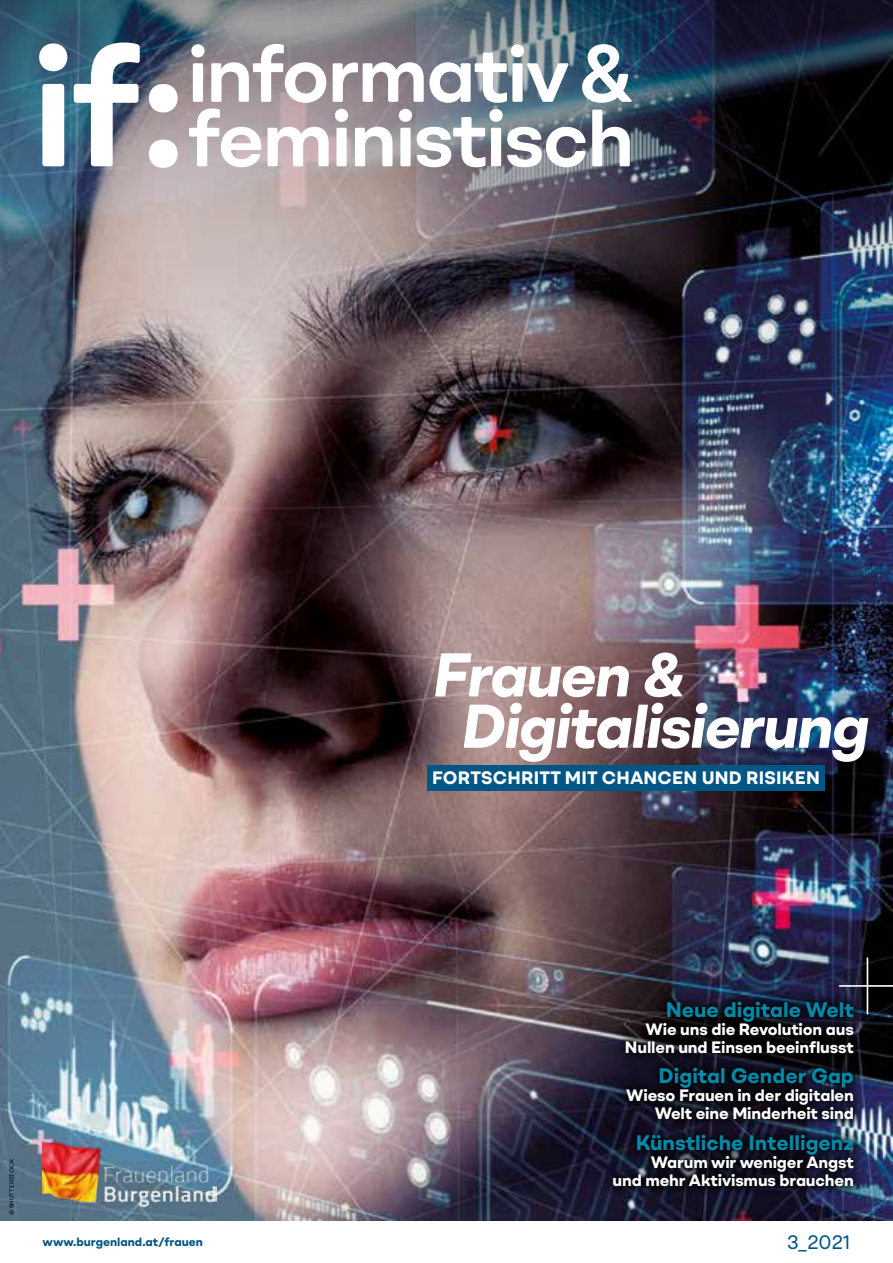
<style>
.page{position:relative;width:893px;height:1263px;background:#fff}
.page>*{position:absolute;margin:0;border:0;box-sizing:border-box;transform-origin:0 0}
.Head_Cover{font:italic 700 61.65px "BR Omny";letter-spacing:-.03em;color:#fff}
.Anreisser1{font:700 21px "BR Omny";color:#0089a8}
.Ausgabe_Cover{font:19.5px "BR Omny";color:#005685}
.Unterzeile{font:700 18px "BR Omny";letter-spacing:.01em;color:#fff}
.Anreisser2{font:700 16.5px/18px "BR Omny";letter-spacing:-.01em;color:#fff;text-align:right}
.www_am_Cover{font:700 12px "BR Omny";color:#005685}
.Credit{font:6px "BR Omny";letter-spacing:.01em;color:#000}
</style>
<div class="page">
<img style="left:0;top:0;width:893px;height:1220px">
<svg style="left:603px;top:992px;width:262px;height:205px;background:#11121f"></svg>
<div style="left:427px;top:765px;width:398px;height:25px;background:#005685"></div>
<hr style="left:840px;top:985px;width:53px;height:2px;background:#fff">
<hr style="left:867px;top:958px;width:1px;height:56px;background:#fff">
<svg style="left:39px;top:43px;width:28px;height:123px"></svg>
<svg style="left:74px;top:43px;width:66px;height:123px"></svg>
<svg style="left:149px;top:84px;width:29px;height:84px"></svg>
<svg style="left:189px;top:44px;width:443px;height:123px"></svg>
<img style="left:43px;top:1137px;width:174px;height:71px">
<p class="Credit" style="left:8px;top:1215px;width:58px;rotate:-90deg">© SHUTTERSTOCK</p>
<p class="www_am_Cover" style="left:43px;top:1234px;width:162px">www.burgenland.at/frauen</p>
<p class="Head_Cover" style="left:433px;top:634px;width:255px">Frauen &amp;</p>
<p class="Head_Cover" style="left:461px;top:685px;width:410px">Digitalisierung</p>
<p class="Unterzeile" style="left:432px;top:765px;width:389px">FORTSCHRITT MIT CHANCEN UND RISIKEN</p>
<p class="Anreisser1" style="left:666px;top:995px;width:190px">Neue digitale Welt</p>
<p class="Anreisser2" style="left:625px;top:1019px;width:230px">Wie uns die Revolution aus<br>Nullen und Einsen beeinflusst</p>
<p class="Anreisser1" style="left:659px;top:1062px;width:197px">Digital Gender Gap</p>
<p class="Anreisser2" style="left:626px;top:1086px;width:229px">Wieso Frauen in der digitalen<br>Welt eine Minderheit sind</p>
<p class="Anreisser1" style="left:636px;top:1129px;width:220px">Künstliche Intelligenz</p>
<p class="Anreisser2" style="left:612px;top:1153px;width:243px">Warum wir weniger Angst<br>und mehr Aktivismus brauchen</p>
<p class="Ausgabe_Cover" style="left:787px;top:1230px;width:65px">3_2021</p>
</div>
